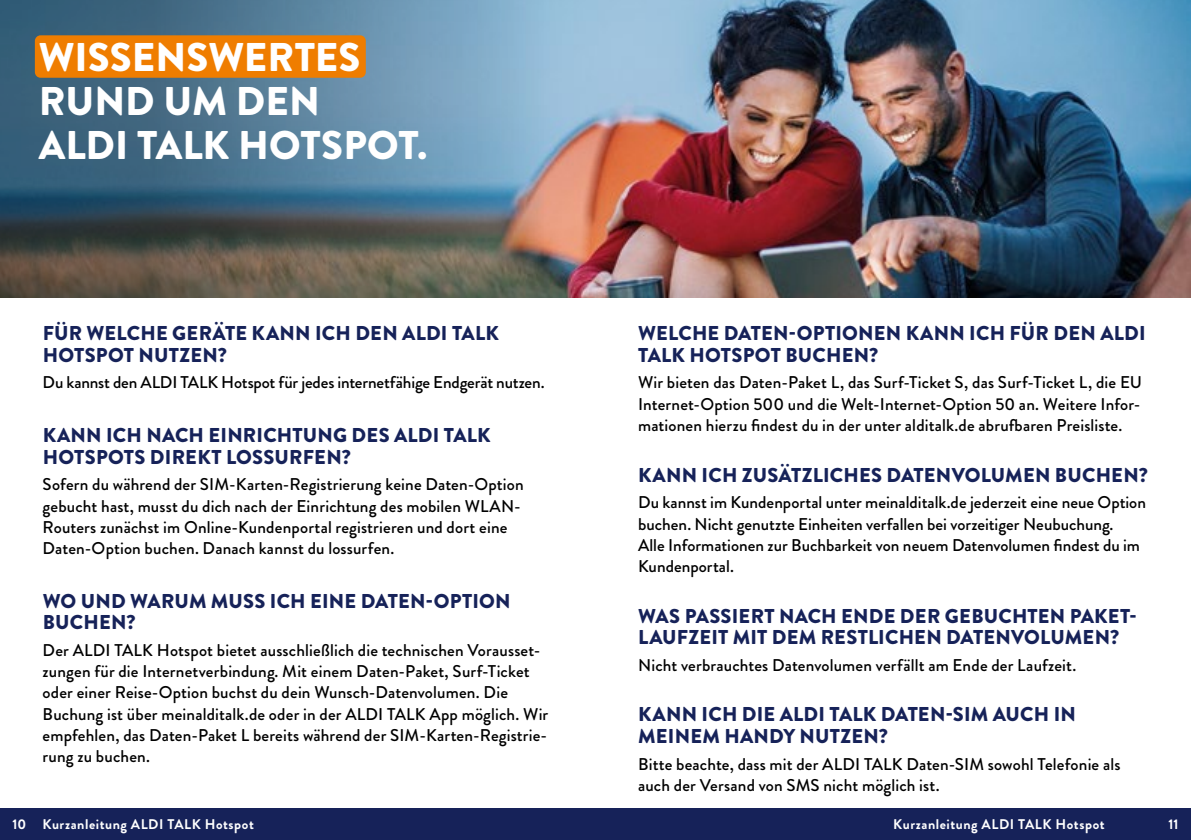
<style>
.page{position:relative;width:1191px;height:840px;background:#fff}
.page>*{position:absolute;margin:0;border:0;box-sizing:border-box;transform-origin:0 0}
.t1{font:900 40px/44px "Brandon Grotesque";color:#fff}
.t2{font:900 20px/21.2px "Brandon Grotesque";letter-spacing:.01em;color:#162259}
.t3{font:500 17px/21.2px "Brandon Grotesque";letter-spacing:.01em;color:#000}
.t4{font:500 17px "Brandon Grotesque";letter-spacing:-.01em;color:#000}
.t5{font:700 14px "Brandon Grotesque";letter-spacing:.04em;color:#fff}
</style>
<div class="page">
<div style="left:0;top:808px;width:1191px;height:31px;background:#162259"></div>
<img style="left:543px;top:0;width:648px;height:298px">
<svg style="left:0;top:0;width:543px;height:298px;background:#587382"></svg>
<div style="left:35px;top:35px;width:331px;height:43px;background:#ef7d00;border-radius:6px"></div>
<h1 class="t1" style="left:39px;top:35px;width:390px">WISSENSWERTES<br>RUND UM DEN<br>ALDI TALK HOTSPOT.</h1>
<p class="t2" style="left:43px;top:323px;width:458px">FÜR WELCHE GERÄTE KANN ICH DEN ALDI TALK<br>HOTSPOT NUTZEN?</p>
<p class="t4" style="left:43px;top:370px;width:503px">Du kannst den ALDI TALK Hotspot für jedes internetfähige Endgerät nutzen.</p>
<p class="t2" style="left:43px;top:425px;width:449px">KANN ICH NACH EINRICHTUNG DES ALDI TALK<br>HOTSPOTS DIREKT LOSSURFEN?</p>
<p class="t3" style="left:43px;top:474px;width:483px">Sofern du während der SIM-Karten-Registrierung keine Daten-Option gebucht hast, musst du dich nach der Einrichtung des mobilen WLAN-Routers zunächst im Online-Kundenportal registrieren und dort eine Daten-Option buchen. Danach kannst du lossurfen.</p>
<p class="t2" style="left:43px;top:590px;width:469px">WO UND WARUM MUSS ICH EINE DATEN-OPTION<br>BUCHEN?</p>
<p class="t3" style="left:43px;top:639px;width:507px">Der ALDI TALK Hotspot bietet ausschließlich die technischen Vorausset&shy;zungen für die Internetverbindung. Mit einem Daten-Paket, Surf-Ticket oder einer Reise-Option buchst du dein Wunsch-Datenvolumen. Die Buchung ist über meinalditalk.de oder in der ALDI TALK App möglich. Wir empfehlen, das Daten-Paket L bereits während der SIM-Karten-Registrie&shy;rung zu buchen.</p>
<p class="t2" style="left:638px;top:323px;width:509px">WELCHE DATEN-OPTIONEN KANN ICH FÜR DEN ALDI<br>TALK HOTSPOT BUCHEN?</p>
<p class="t3" style="left:638px;top:372px;width:505px;text-align:justify">Wir bieten das Daten-Paket L, das Surf-Ticket S, das Surf-Ticket L, die EU Internet-Option 500 und die Welt-Internet-Option 50 an. Weitere Infor&shy;mationen hierzu findest du in der unter alditalk.de abrufbaren Preisliste.</p>
<p class="t2" style="left:638px;top:464px;width:511px">KANN ICH ZUSÄTZLICHES DATENVOLUMEN BUCHEN?</p>
<p class="t3" style="left:638px;top:492px;width:509px">Du kannst im Kundenportal unter meinalditalk.de jederzeit eine neue Option buchen. Nicht genutzte Einheiten verfallen bei vorzeitiger Neubuchung.<br>Alle Informationen zur Buchbarkeit von neuem Datenvolumen findest du im Kundenportal.</p>
<p class="t2" style="left:638px;top:605px;width:500px">WAS PASSIERT NACH ENDE DER GEBUCHTEN PAKET-<br>LAUFZEIT MIT DEM RESTLICHEN DATENVOLUMEN?</p>
<p class="t3" style="left:638px;top:654px;width:440px">Nicht verbrauchtes Datenvolumen verfällt am Ende der Laufzeit.</p>
<p class="t2" style="left:638px;top:703px;width:439px">KANN ICH DIE ALDI TALK DATEN-SIM AUCH IN<br>MEINEM HANDY NUTZEN?</p>
<p class="t3" style="left:638px;top:753px;width:484px">Bitte beachte, dass mit der ALDI TALK Daten-SIM sowohl Telefonie als auch der Versand von SMS nicht möglich ist.</p>
<p class="t5" style="left:12px;top:814px;width:243px">10 Kurzanleitung ALDI TALK Hotspot</p>
<p class="t5" style="left:893px;top:814px;width:213px">Kurzanleitung ALDI TALK Hotspot</p>
<p class="t5" style="left:1168px;top:814px;width:12px">11</p>
</div>
